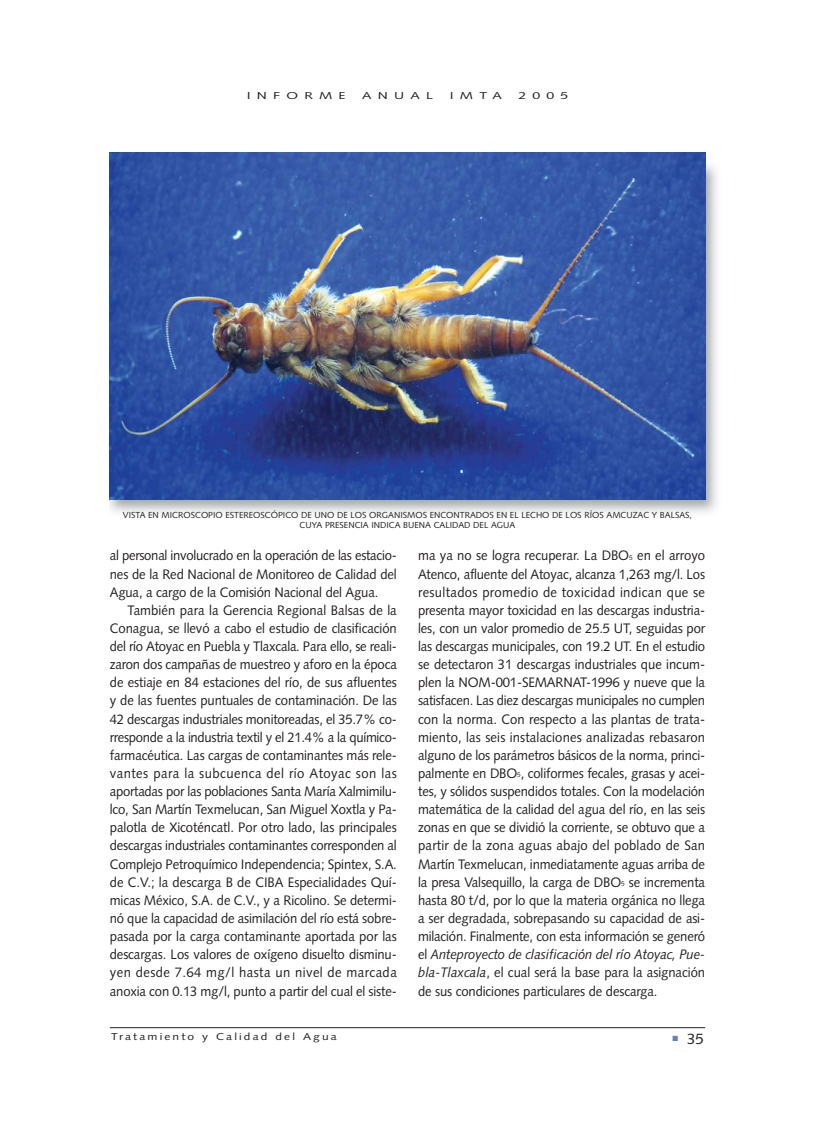
<style>
.page{position:relative;width:815px;height:1134px;background:#fff}
.page>*{position:absolute;margin:0;border:0;box-sizing:border-box;transform-origin:0 0}
.t1{font:15px "Syntax";color:#231f20}
.t2{font:13.75px/18.1px "Syntax";letter-spacing:-.01em;color:#231f20;text-align:justify;scale:.95 1}
.t3{font:13.75px "Syntax";letter-spacing:.035em;color:#231f20;scale:.95 1}
.t4{font:13.75px "Syntax";letter-spacing:.03em;color:#231f20;scale:.95 1}
.t5{font:10px "Syntax";letter-spacing:.18em;color:#231f20;scale:1.2 1}
.t6{font:10px "Syntax";letter-spacing:.18em;color:#231f20;scale:1.4 1}
.t7{font:10px "Syntax";letter-spacing:.445em;color:#231f20;scale:1.4 1}
.t8{font:8.75px/10px "Syntax";color:#231f20;text-align:center}
.s1{font-size:6.88px}
.s2{font-style:italic}
</style>
<div class="page">
<img style="left:110px;top:160px;width:607px;height:353px">
<hr style="left:110px;top:1027px;width:595px;height:1px;background:#231f20">
<img style="left:110px;top:152px;width:595px;height:347px">
<p class="t7" style="left:247px;top:91px;width:72px">INFORME</p>
<p class="t6" style="left:362px;top:91px;width:52px">ANUAL</p>
<p class="t6" style="left:450px;top:91px;width:39px">IMTA</p>
<p class="t6" style="left:518px;top:91px;width:37px">2005</p>
<p class="t8" style="left:123px;top:511px;width:571px">VISTA EN MICROSCOPIO ESTEREOSCÓPICO DE UNO DE LOS ORGANISMOS ENCONTRADOS EN EL LECHO DE LOS RÍOS AMCUZAC Y BALSAS,<br>CUYA PRESENCIA INDICA BUENA CALIDAD DEL AGUA</p>
<p class="t2" style="left:110px;top:548px;width:304px">al personal involucrado en la operación de las estacio-</p>
<p class="t2" style="left:110px;top:566px;width:304px">nes de la Red Nacional de Monitoreo de Calidad del</p>
<p class="t2" style="left:110px;top:584px;width:284px">Agua, a cargo de la Comisión Nacional del Agua.</p>
<p class="t2" style="left:128px;top:602px;width:285px">También para la Gerencia Regional Balsas de la</p>
<p class="t2" style="left:110px;top:620px;width:304px">Conagua, se llevó a cabo el estudio de clasificación</p>
<p class="t2" style="left:110px;top:639px;width:304px">del río Atoyac en Puebla y Tlaxcala. Para ello, se reali-</p>
<p class="t2" style="left:110px;top:657px;width:304px">zaron dos campañas de muestreo y aforo en la época</p>
<p class="t2" style="left:110px;top:675px;width:304px">de estiaje en 84 estaciones del río, de sus afluentes</p>
<p class="t2" style="left:110px;top:693px;width:304px">y de las fuentes puntuales de contaminación. De las</p>
<p class="t2" style="left:110px;top:711px;width:304px">42 descargas industriales monitoreadas, el 35.7% co-</p>
<p class="t2" style="left:110px;top:729px;width:304px">rresponde a la industria textil y el 21.4% a la químico-</p>
<p class="t2" style="left:110px;top:747px;width:304px">farmacéutica. Las cargas de contaminantes más rele-</p>
<p class="t3" style="left:110px;top:768px;width:304px">vantes para la subcuenca del río Atoyac son las</p>
<p class="t2" style="left:110px;top:784px;width:304px">aportadas por las poblaciones Santa María Xalmimilu-</p>
<p class="t2" style="left:110px;top:802px;width:304px">lco, San Martín Texmelucan, San Miguel Xoxtla y Pa-</p>
<p class="t2" style="left:110px;top:820px;width:304px">palotla de Xicoténcatl. Por otro lado, las principales</p>
<p class="t2" style="left:110px;top:838px;width:304px">descargas industriales contaminantes corresponden al</p>
<p class="t2" style="left:110px;top:856px;width:304px">Complejo Petroquímico Independencia; Spintex, S.A.</p>
<p class="t2" style="left:110px;top:874px;width:304px">de C.V.; la descarga B de CIBA Especialidades Quí-</p>
<p class="t2" style="left:110px;top:892px;width:304px">micas México, S.A. de C.V., y a Ricolino. Se determi-</p>
<p class="t2" style="left:110px;top:910px;width:304px">nó que la capacidad de asimilación del río está sobre-</p>
<p class="t2" style="left:110px;top:929px;width:304px">pasada por la carga contaminante aportada por las</p>
<p class="t2" style="left:110px;top:947px;width:304px">descargas. Los valores de oxígeno disuelto disminu-</p>
<p class="t4" style="left:110px;top:967px;width:304px">yen desde 7.64 mg/l hasta un nivel de marcada</p>
<p class="t2" style="left:110px;top:983px;width:304px">anoxia con 0.13 mg/l, punto a partir del cual el siste-</p>
<p class="t2" style="left:418px;top:548px;width:304px">ma ya no se logra recuperar. La DBO<span class="s1">5</span> en el arroyo Atenco, afluente del Atoyac, alcanza 1,263 mg/l. Los resultados promedio de toxicidad indican que se presenta mayor toxicidad en las descargas industria&shy;les, con un valor promedio de 25.5 UT, seguidas por las descargas municipales, con 19.2 UT. En el estudio se detectaron 31 descargas industriales que incum&shy;plen la NOM-001-SEMARNAT-1996 y nueve que la satisfacen. Las diez descargas municipales no cumplen con la norma. Con respecto a las plantas de trata&shy;miento, las seis instalaciones analizadas rebasaron alguno de los parámetros básicos de la norma, princi&shy;palmente en DBO<span class="s1">5</span>, coliformes fecales, grasas y acei&shy;tes, y sólidos suspendidos totales. Con la modelación matemática de la calidad del agua del río, en las seis zonas en que se dividió la corriente, se obtuvo que a partir de la zona aguas abajo del poblado de San Martín Texmelucan, inmediatamente aguas arriba de la presa Valsequillo, la carga de DBO<span class="s1">5</span> se incrementa hasta 80 t/d, por lo que la materia orgánica no llega a ser degradada, sobrepasando su capacidad de asi&shy;milación. Finalmente, con esta información se generó el <span class="s2">Anteproyecto de clasificación del río Atoyac, Pue&shy;bla-Tlaxcala</span>, el cual será la base para la asignación de sus condiciones particulares de descarga.</p>
<p class="t5" style="left:111px;top:1032px;width:190px">Tratamiento y Calidad del Agua</p>
<p class="t1" style="left:672px;top:1032px;width:33px"><sup>■</sup> 35</p>
</div>
